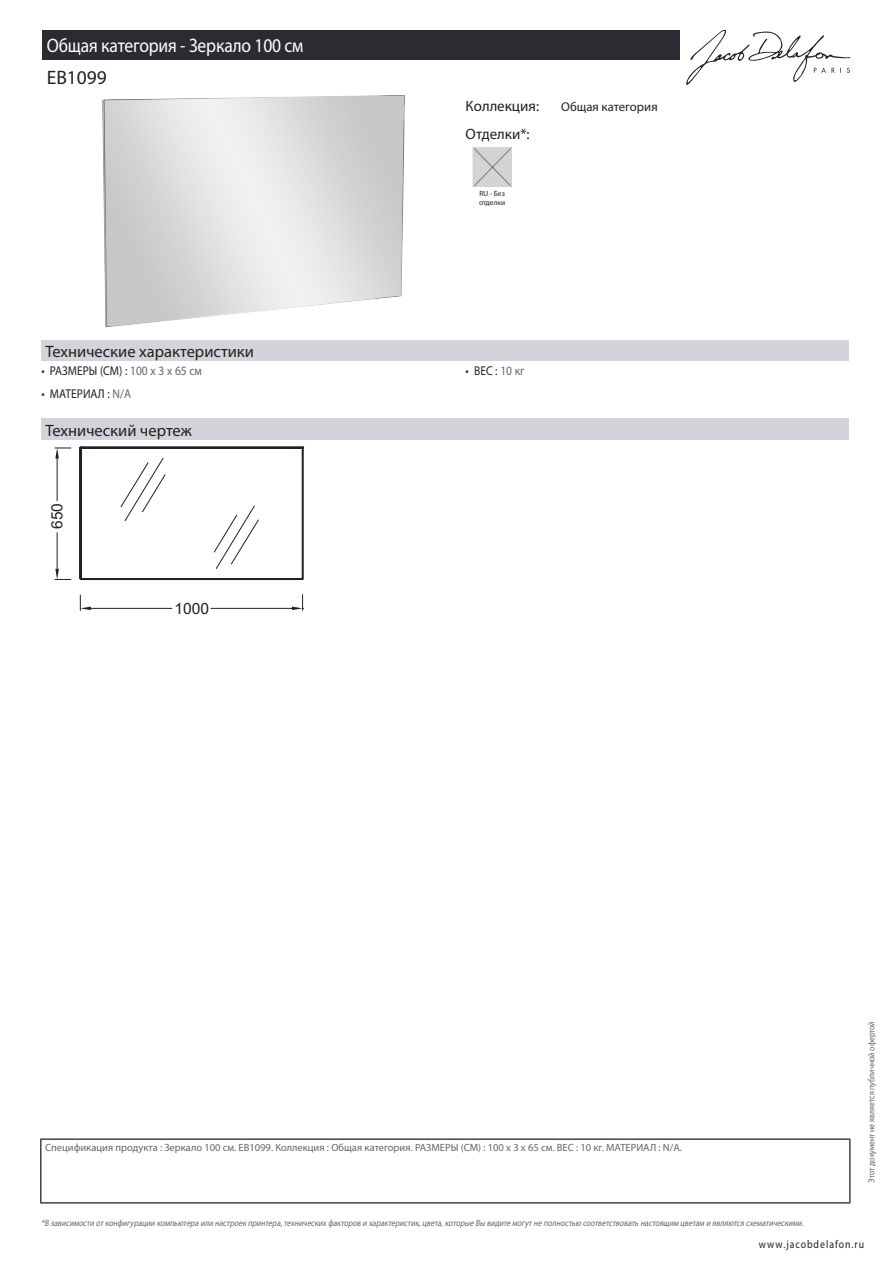
<style>
.page{position:relative;width:893px;height:1263px;background:#fff}
.page>*{position:absolute;margin:0;border:0;box-sizing:border-box;transform-origin:0 0}
.t1{font:19.5px "Myriad Pro";letter-spacing:-.01em;color:#fff;scale:.9 1}
.t2{font:19.5px "Myriad Pro";color:#231f20}
.t3{font:16.5px "Myriad Pro";color:#231f20}
.t4{font:15.6px "Arial";color:#231f20}
.t5{font:15px "Myriad Pro";color:#231f20}
.t6{font:12.75px "Myriad Pro";color:#231f20;scale:.9 1}
.t7{font:12.75px "Myriad Pro";color:#231f20}
.t8{font:11.25px "Myriad Pro";letter-spacing:.1em;color:#231f20;scale:.87 1}
.t9{font:10.5px "Myriad Pro";color:#626568}
.t10{font:italic 9px "Myriad Pro";color:#626568;scale:.87 1}
.t11{font:9px "Myriad Pro";color:#626568;scale:.87 1}
.t12{font:7.5px/9px "Myriad Pro";color:#231f20}
.s1{color:#626568}
</style>
<div class="page">
<svg style="left:686px;top:30px;width:164px;height:55px"></svg>
<img style="left:102px;top:95px;width:303px;height:233px">
<img style="left:475px;top:150px;width:35px;height:35px">
<div style="left:473px;top:148px;width:39px;height:39px;border:1px solid #d3d4da"></div>
<div style="left:41px;top:340px;width:808px;height:21px;background:#d3d4da"></div>
<div style="left:41px;top:419px;width:808px;height:21px;background:#d3d4da"></div>
<hr style="left:91px;top:608px;width:81px;height:1px;background:#231f20">
<hr style="left:211px;top:608px;width:81px;height:1px;background:#231f20">
<svg style="left:80px;top:595px;width:11px;height:15px"></svg>
<svg style="left:292px;top:595px;width:12px;height:15px"></svg>
<hr style="left:57px;top:459px;width:1px;height:42px;background:#231f20">
<hr style="left:57px;top:533px;width:1px;height:36px;background:#231f20">
<svg style="left:55px;top:448px;width:16px;height:11px"></svg>
<svg style="left:55px;top:569px;width:16px;height:11px"></svg>
<svg style="left:79px;top:446px;width:225px;height:134px"></svg>
<div style="left:43px;top:30px;width:637px;height:30px;background:#2a2c32"></div>
<hr style="left:40px;top:1138px;width:810px;height:2px;background:#040503">
<hr style="left:40px;top:1140px;width:1px;height:62px;background:#040503">
<hr style="left:849px;top:1140px;width:1px;height:62px;background:#040503">
<hr style="left:40px;top:1202px;width:810px;height:1px;background:#040503">
<h1 class="t1" style="left:47px;top:33px;width:287px">Общая категория - Зеркало 100 см</h1>
<h1 class="t2" style="left:47px;top:66px;width:62px">EB1099</h1>
<h3 class="t5" style="left:466px;top:96px;width:75px">Коллекция:</h3>
<h3 class="t7" style="left:561px;top:99px;width:98px">Общая категория</h3>
<h3 class="t5" style="left:466px;top:125px;width:66px">Отделки*:</h3>
<p class="t12" style="left:479px;top:189px;width:28px">RU - Без отделки</p>
<h2 class="t3" style="left:46px;top:341px;width:210px">Технические характеристики</h2>
<h3 class="t6" style="left:41px;top:363px;width:180px">• РАЗМЕРЫ (СМ) : <span class="s1">100 x 3 x 65 см</span></h3>
<h3 class="t6" style="left:466px;top:363px;width:67px">• ВЕС : <span class="s1">10 кг</span></h3>
<h3 class="t6" style="left:41px;top:385px;width:101px">• МАТЕРИАЛ : <span class="s1">N/A</span></h3>
<h2 class="t3" style="left:46px;top:420px;width:148px">Технический чертеж</h2>
<h3 class="t4" style="left:47px;top:529px;width:27px;rotate:-90deg">650</h3>
<h3 class="t4" style="left:175px;top:598px;width:36px">1000</h3>
<p class="t9" style="left:45px;top:1141px;width:638px">Спецификация продукта : Зеркало 100 см. EB1099. Коллекция : Общая категория. РАЗМЕРЫ (СМ) : 100 x 3 x 65 см. ВЕС : 10 кг. МАТЕРИАЛ : N/A.</p>
<p class="t10" style="left:41px;top:1217px;width:880px">*В зависимости отконфигурации компьютера или настроек принтера,технических факторов и характеристик,цвета,которые Вы видите могутне полностью соответствовать настоящим цветам и являются схематическими.</p>
<p class="t11" style="left:866px;top:1183px;width:187px;rotate:-90deg">Этот документ не является публичной офертой</p>
<p class="t8" style="left:759px;top:1237px;width:122px">www.jacobdelafon.ru</p>
</div>
